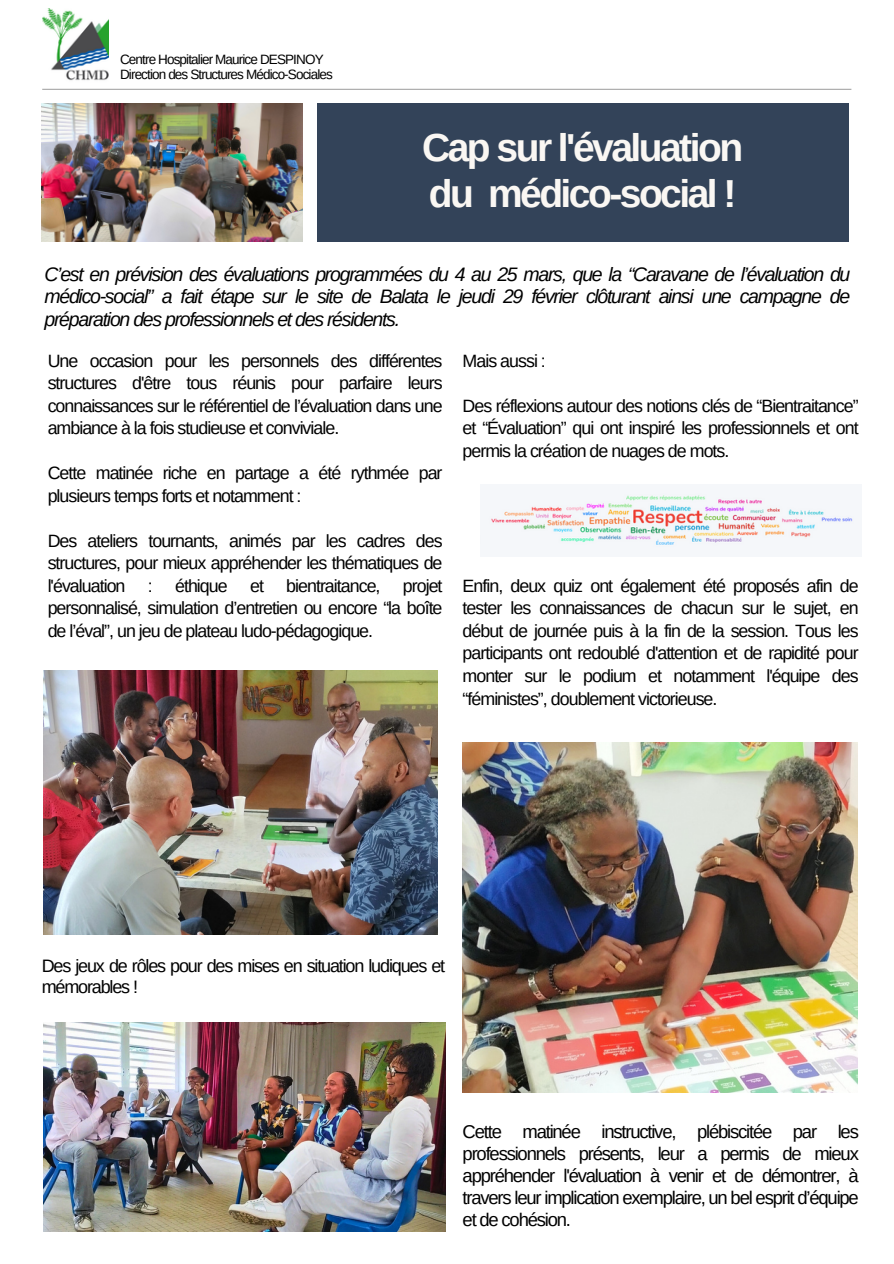
<style>
.page{position:relative;width:894px;height:1264px;background:#fff}
.page>*{position:absolute;margin:0;border:0;box-sizing:border-box;transform-origin:0 0}
.t1{font:700 39px/46.2px "Arimo";letter-spacing:-.065em;color:#faf7f3}
.t2{font:italic 19.5px/22.5px "Arimo";letter-spacing:-.065em;color:#000;text-align:justify}
.t3{font:18.45px/21.9px "Arimo";letter-spacing:-.065em;color:#000;text-align:justify}
.t4{font:18px/21.3px "Arimo";letter-spacing:-.065em;color:#000}
.t5{font:17.85px/22.5px "Arimo";letter-spacing:-.055em;color:#000;text-align:justify}
.t6{font:13.5px "Arimo";letter-spacing:-.065em;color:#000}
</style>
<div class="page">
<hr style="left:42px;top:89px;width:809px;height:1px;background:#a6a6a6">
<img style="left:43px;top:670px;width:394px;height:264px">
<div style="left:317px;top:103px;width:531px;height:139px;background:#334359"></div>
<img style="left:42px;top:103px;width:261px;height:139px">
<img style="left:42px;top:9px;width:67px;height:72px">
<img style="left:480px;top:493px;width:374px;height:55px">
<img style="left:462px;top:742px;width:395px;height:350px">
<img style="left:43px;top:1022px;width:402px;height:209px">
<h2 class="t6" style="left:120px;top:51px;width:205px">Centre Hospitalier Maurice DESPINOY</h2>
<h2 class="t6" style="left:120px;top:67px;width:214px">Direction des Structures Médico-Sociales</h2>
<h2 class="t1" style="left:422px;top:125px;width:322px">Cap sur l'évaluation du médico-social !</h2>
<p class="t2" style="left:44px;top:263px;width:807px">C’est en prévision des évaluations programmées du 4 au 25 mars, que la “Caravane de l’évaluation du médico-social” a fait étape sur le site de Balata le jeudi 29 février clôturant ainsi une campagne de préparation des professionnels et des résidents.</p>
<h2 class="t5" style="left:48px;top:349px;width:396px">Une occasion pour les personnels des différentes structures d'être tous réunis pour parfaire leurs connaissances sur le référentiel de l’évaluation dans une ambiance à la fois studieuse et conviviale.</h2>
<h2 class="t5" style="left:48px;top:462px;width:396px">Cette matinée riche en partage a été rythmée par plusieurs temps forts et notamment :</h2>
<h2 class="t5" style="left:48px;top:529px;width:396px">Des ateliers tournants, animés par les cadres des structures, pour mieux appréhender les thématiques de l'évaluation</h2>
<h2 class="t5" style="left:148px;top:574px;width:6px">:</h2>
<h2 class="t5" style="left:175px;top:574px;width:54px">éthique</h2>
<h2 class="t5" style="left:250px;top:574px;width:15px">et</h2>
<h2 class="t5" style="left:286px;top:574px;width:96px">bientraitance,</h2>
<h2 class="t5" style="left:48px;top:574px;width:396px;text-indent:355px">projet personnalisé, simulation d’entretien ou encore “la boîte de l’éval”, un jeu de plateau ludo-pédagogique.</h2>
<h2 class="t5" style="left:462px;top:349px;width:85px">Mais aussi :</h2>
<p class="t5" style="left:462px;top:394px;width:397px">Des réflexions autour des notions clés de “Bientraitance” et “Évaluation” qui ont inspiré les professionnels et ont permis la création de nuages de mots.</p>
<h2 class="t5" style="left:462px;top:574px;width:397px">Enfin, deux quiz ont également été proposés afin de tester les connaissances de chacun sur le sujet, en début de journée puis à la fin de la session. Tous les participants ont redoublé d'attention et de rapidité pour monter sur le podium et notamment l'équipe des “féministes”, doublement victorieuse.</h2>
<h2 class="t4" style="left:42px;top:955px;width:405px">Des jeux de rôles pour des mises en situation ludiques et mémorables !</h2>
<p class="t3" style="left:462px;top:1121px;width:397px">Cette matinée instructive, plébiscitée par les professionnels présents, leur a permis de mieux appréhender l'évaluation à venir et de démontrer, à travers leur implication exemplaire, un bel esprit d’équipe et de cohésion.</p>
</div>
